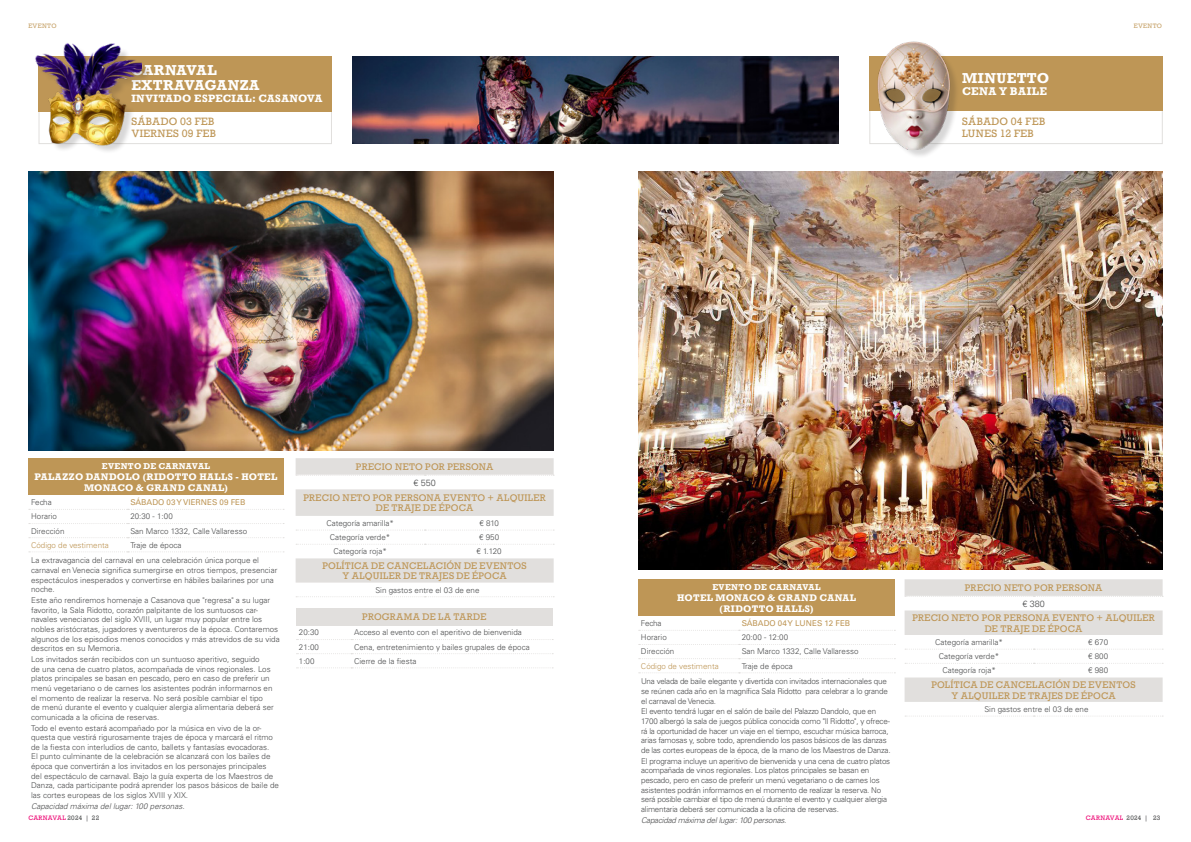
<style>
.page{position:relative;width:1191px;height:842px;background:#fff}
.page>*{position:absolute;margin:0;border:0;box-sizing:border-box;transform-origin:0 0}
.t1{font:700 13.5px/15px "Rockwell Nova";letter-spacing:.025em;color:#fff}
.t2{font:700 10.5px "Rockwell Nova";letter-spacing:.035em;color:#fff}
.t3{font:10px "Rockwell Nova";letter-spacing:.035em;color:#be9656}
.t4{font:700 10px "Rockwell Nova";letter-spacing:.04em;color:#fff}
.t5{font:9px/10.8px "Rockwell Nova";letter-spacing:.02em;color:#be9656;text-align:center}
.t6{font:700 9px/10.8px "Rockwell Nova";letter-spacing:.03em;color:#fff;text-align:center}
.t7{font:300 9px "Univers LT Std";color:#4b4c4d}
.t8{font:300 8px/9.6px "Univers LT Std";color:#4b4c4d}
.t9{font:300 8px/9.6px "Univers LT Std";letter-spacing:-.025em;color:#4b4c4d}
.t10{font:italic 300 8px "Univers LT Std";letter-spacing:-.015em;color:#4b4c4d}
.t11{font:8px "Univers LT Std";color:#be9656}
.t12{font:300 8px "Univers LT Std";color:#be9656}
.t13{font:700 8px "Rockwell Nova";letter-spacing:.045em;color:#fff}
.t14{font:6px "Rockwell Nova";letter-spacing:.035em;color:#ed0372}
.t15{font:6px "Rockwell Nova";letter-spacing:.045em;color:#c7a36a}
.s1{color:#4b4c4d}
</style>
<div class="page">
<img style="left:352px;top:57px;width:486px;height:87px">
<img style="left:29px;top:172px;width:524px;height:279px">
<img style="left:638px;top:172px;width:524px;height:397px">
<svg style="left:296px;top:596px;width:258px;height:1px"></svg>
<svg style="left:296px;top:458px;width:258px;height:125px"></svg>
<div style="left:296px;top:608px;width:256px;height:17px;background:#e1dfdd"></div>
<svg style="left:296px;top:639px;width:257px;height:1px"></svg>
<svg style="left:296px;top:653px;width:257px;height:1px"></svg>
<svg style="left:296px;top:667px;width:257px;height:1px"></svg>
<div style="left:638px;top:579px;width:257px;height:37px;background:#be9656"></div>
<svg style="left:638px;top:630px;width:257px;height:1px"></svg>
<svg style="left:638px;top:644px;width:257px;height:1px"></svg>
<svg style="left:638px;top:658px;width:257px;height:1px"></svg>
<svg style="left:638px;top:672px;width:257px;height:1px"></svg>
<svg style="left:905px;top:716px;width:258px;height:1px"></svg>
<svg style="left:904px;top:579px;width:259px;height:123px"></svg>
<div style="left:28px;top:458px;width:255px;height:37px;background:#be9656"></div>
<svg style="left:29px;top:509px;width:255px;height:1px"></svg>
<svg style="left:29px;top:523px;width:255px;height:1px"></svg>
<svg style="left:29px;top:537px;width:255px;height:1px"></svg>
<svg style="left:29px;top:551px;width:255px;height:1px"></svg>
<div style="left:39px;top:103px;width:293px;height:41px;border:1px solid #e1dfdd"></div>
<div style="left:39px;top:56px;width:293px;height:55px;background:#be9656"></div>
<div style="left:37px;top:45px;width:115px;height:109px;background:#231f20;opacity:.18"></div>
<img style="left:35px;top:43px;width:107px;height:106px">
<div style="left:869px;top:103px;width:293px;height:41px;border:1px solid #e1dfdd"></div>
<div style="left:869px;top:56px;width:293px;height:55px;background:#be9656"></div>
<div style="left:879px;top:44px;width:80px;height:115px;background:#231f20;opacity:.18"></div>
<img style="left:877px;top:41px;width:74px;height:108px">
<svg style="left:922px;top:89px;width:19px;height:13px"></svg>
<svg style="left:886px;top:89px;width:19px;height:13px"></svg>
<p class="t15" style="left:28px;top:22px;width:30px">EVENTO</p>
<p class="t15" style="left:1133px;top:22px;width:30px">EVENTO</p>
<p class="t1" style="left:131px;top:63px;width:130px">CARNAVAL<br>EXTRAVAGANZA</p>
<p class="t4" style="left:131px;top:92px;width:192px">INVITADO ESPECIAL: CASANOVA</p>
<p class="t3" style="left:131px;top:115px;width:84px">SÁBADO 03 FEB</p>
<p class="t3" style="left:131px;top:127px;width:86px">VIERNES 09 FEB</p>
<p class="t1" style="left:962px;top:70px;width:89px">MINUETTO</p>
<p class="t2" style="left:962px;top:84px;width:86px">CENA Y BAILE</p>
<p class="t3" style="left:962px;top:115px;width:84px">SÁBADO 04 FEB</p>
<p class="t3" style="left:962px;top:127px;width:73px">LUNES 12 FEB</p>
<p class="t13" style="left:102px;top:461px;width:110px">EVENTO DE CARNAVAL</p>
<p class="t6" style="left:34px;top:471px;width:244px">PALAZZO DANDOLO (RIDOTTO HALLS - HOTEL<br>MONACO &amp; GRAND CANAL)</p>
<p class="t8" style="left:31px;top:497px;width:22px">Fecha</p>
<p class="t11" style="left:130px;top:498px;width:116px">SÁBADO 03 Y VIERNES 09 FEB</p>
<p class="t8" style="left:31px;top:512px;width:27px">Horario</p>
<p class="t8" style="left:130px;top:512px;width:44px">20:30 - 1:00</p>
<p class="t8" style="left:31px;top:526px;width:35px">Dirección</p>
<p class="t8" style="left:130px;top:526px;width:118px">San Marco 1332, Calle Vallaresso</p>
<p class="t12" style="left:31px;top:540px;width:79px">Código de vestimenta</p>
<p class="t8" style="left:130px;top:540px;width:53px">Traje de época</p>
<p class="t8" style="left:31px;top:556px;width:248px">La extravagancia del carnaval en una celebración única porque el carnaval en Venecia significa sumergirse en otros tiempos, presenciar espectáculos inesperados y convertirse en hábiles bailarines por una noche.</p>
<p class="t8" style="left:31px;top:595px;width:250px">Este año rendiremos homenaje a Casanova que "regresa" a su lugar favorito, la Sala Ridotto, corazón palpitante de los suntuosos car&shy;navales venecianos del siglo XVIII, un lugar muy popular entre los nobles aristócratas, jugadores y aventureros de la época. Contaremos algunos de los episodios menos conocidos y más atrevidos de su vida descritos en su Memoria.</p>
<p class="t8" style="left:31px;top:654px;width:244px">Los invitados serán recibidos con un suntuoso aperitivo, seguido<br>de una cena de cuatro platos, acompañada de vinos regionales. Los platos principales se basan en pescado, pero en caso de preferir un menú vegetariano o de carnes los asistentes podrán informarnos en el momento de realizar la reserva. No será posible cambiar el tipo de menú durante el evento y cualquier alergia alimentaria deberá ser comunicada a la oficina de reservas.</p>
<p class="t8" style="left:31px;top:723px;width:249px">Todo el evento estará acompañado por la música en vivo de la or&shy;questa que vestirá rigurosamente trajes de época y marcará el ritmo de la fiesta con interludios de canto, ballets y fantasías evocadoras.<br>El punto culminante de la celebración se alcanzará con los bailes de época que convertirán a los invitados en los personajes principales del espectáculo de carnaval. Bajo la guía experta de los Maestros de Danza, cada participante podrá aprender los pasos básicos de baile de las cortes europeas de los siglos XVIII y XIX.</p>
<p class="t10" style="left:31px;top:801px;width:155px">Capacidad máxima del lugar: 100 personas.</p>
<p class="t14" style="left:28px;top:814px;width:72px">CARNAVAL <span class="s1">2024 | 22</span></p>
<p class="t5" style="left:356px;top:462px;width:139px">PRECIO NETO POR PERSONA</p>
<p class="t7" style="left:413px;top:477px;width:24px">€ 550</p>
<p class="t5" style="left:303px;top:492px;width:244px">PRECIO NETO POR PERSONA EVENTO + ALQUILER<br>DE TRAJE DE ÉPOCA</p>
<p class="t8" style="left:326px;top:518px;width:69px">Categoría amarilla*</p>
<p class="t8" style="left:479px;top:518px;width:21px">€ 810</p>
<p class="t8" style="left:330px;top:532px;width:62px">Categoría verde*</p>
<p class="t8" style="left:479px;top:532px;width:22px">€ 950</p>
<p class="t8" style="left:333px;top:547px;width:55px">Categoría roja*</p>
<p class="t8" style="left:476px;top:547px;width:27px">€ 1.120</p>
<p class="t5" style="left:322px;top:560px;width:206px">POLÍTICA DE CANCELACIÓN DE EVENTOS<br>Y ALQUILER DE TRAJES DE ÉPOCA</p>
<p class="t8" style="left:375px;top:585px;width:106px">Sin gastos entre el 03 de ene</p>
<p class="t5" style="left:362px;top:612px;width:126px">PROGRAMA DE LA TARDE</p>
<p class="t8" style="left:299px;top:628px;width:22px">20:30</p>
<p class="t8" style="left:354px;top:628px;width:169px">Acceso al evento con el aperitivo de bienvenida</p>
<p class="t8" style="left:299px;top:642px;width:22px">21:00</p>
<p class="t8" style="left:354px;top:642px;width:177px">Cena, entretenimiento y bailes grupales de época</p>
<p class="t8" style="left:299px;top:656px;width:17px">1:00</p>
<p class="t8" style="left:354px;top:656px;width:64px">Cierre de la fiesta</p>
<p class="t13" style="left:712px;top:582px;width:110px">EVENTO DE CARNAVAL</p>
<p class="t6" style="left:677px;top:592px;width:180px">HOTEL MONACO &amp; GRAND CANAL (RIDOTTO HALLS)</p>
<p class="t8" style="left:641px;top:618px;width:22px">Fecha</p>
<p class="t11" style="left:741px;top:618px;width:110px">SÁBADO 04 Y LUNES 12 FEB</p>
<p class="t8" style="left:641px;top:633px;width:27px">Horario</p>
<p class="t8" style="left:741px;top:633px;width:48px">20:00 - 12:00</p>
<p class="t8" style="left:641px;top:647px;width:35px">Dirección</p>
<p class="t8" style="left:741px;top:647px;width:118px">San Marco 1332, Calle Vallaresso</p>
<p class="t12" style="left:641px;top:661px;width:79px">Código de vestimenta</p>
<p class="t8" style="left:741px;top:661px;width:53px">Traje de época</p>
<p class="t9" style="left:641px;top:677px;width:248px">Una velada de baile elegante y divertida con invitados internacionales que se reúnen cada año en la magnífica Sala Ridotto para celebrar a lo grande el carnaval de Venecia.</p>
<p class="t9" style="left:641px;top:707px;width:251px">El evento tendrá lugar en el salón de baile del Palazzo Dandolo, que en 1700 albergó la sala de juegos pública conocida como "Il Ridotto", y ofrece&shy;rá la oportunidad de hacer un viaje en el tiempo, escuchar música barroca, arias famosas y, sobre todo, aprendiendo los pasos básicos de las danzas de las cortes europeas de la época, de la mano de los Maestros de Danza.</p>
<p class="t9" style="left:641px;top:756px;width:251px">El programa incluye un aperitivo de bienvenida y una cena de cuatro platos acompañada de vinos regionales. Los platos principales se basan en pescado, pero en caso de preferir un menú vegetariano o de carnes los asistentes podrán informarnos en el momento de realizar la reserva. No será posible cambiar el tipo de menú durante el evento y cualquier alergia alimentaria deberá ser comunicada a la oficina de reservas.</p>
<p class="t10" style="left:641px;top:815px;width:147px">Capacidad máxima del lugar: 100 personas.</p>
<p class="t5" style="left:964px;top:583px;width:139px">PRECIO NETO POR PERSONA</p>
<p class="t7" style="left:1022px;top:598px;width:24px">€ 380</p>
<p class="t5" style="left:912px;top:612px;width:244px">PRECIO NETO POR PERSONA EVENTO + ALQUILER<br>DE TRAJE DE ÉPOCA</p>
<p class="t8" style="left:935px;top:637px;width:69px">Categoría amarilla*</p>
<p class="t8" style="left:1088px;top:637px;width:22px">€ 670</p>
<p class="t8" style="left:939px;top:651px;width:62px">Categoría verde*</p>
<p class="t8" style="left:1088px;top:651px;width:22px">€ 800</p>
<p class="t8" style="left:942px;top:666px;width:55px">Categoría roja*</p>
<p class="t8" style="left:1088px;top:666px;width:22px">€ 980</p>
<p class="t5" style="left:931px;top:679px;width:206px">POLÍTICA DE CANCELACIÓN DE EVENTOS<br>Y ALQUILER DE TRAJES DE ÉPOCA</p>
<p class="t8" style="left:984px;top:704px;width:106px">Sin gastos entre el 03 de ene</p>
<p class="t14" style="left:1085px;top:814px;width:76px">CARNAVAL <span class="s1">2024 | 23</span></p>
</div>
